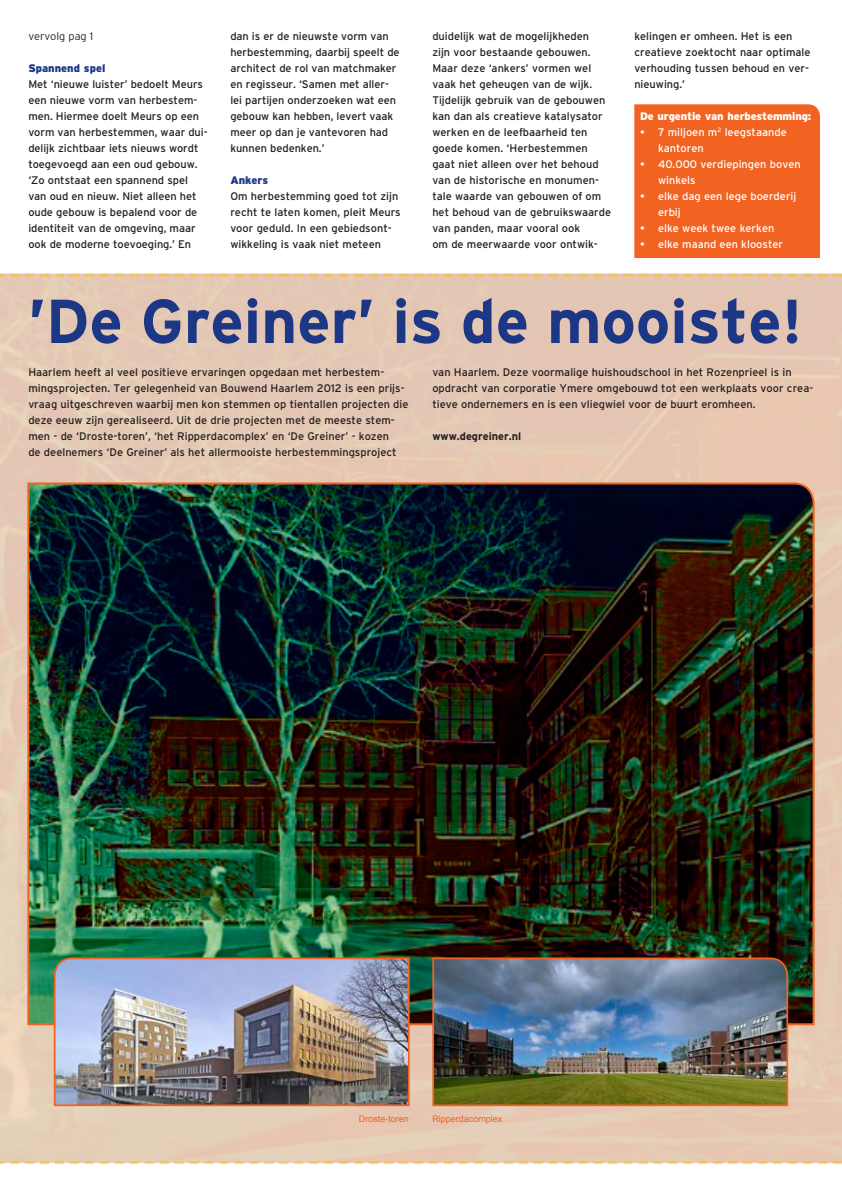
<style>
.page{position:relative;width:842px;height:1191px;background:#fff}
.page>*{position:absolute;margin:0;border:0;box-sizing:border-box;transform-origin:0 0}
.t1{font:700 61.9px "Interstate";color:#1c3786}
.t2{font:11px/16px "Interstate";color:#231f20}
.t3{font:11px/16px "Interstate";color:#fff}
.t4{font:900 11px "Interstate";letter-spacing:-.01em;color:#fff}
.t5{font:900 11px "Interstate";color:#1c3786}
.t6{font:700 11px "Interstate";color:#231f20}
.t7{font:300 11px "Interstate";color:#231f20}
.t8{font:9px "Arial";color:#f26221}
</style>
<div class="page">
<div style="left:634px;top:104px;width:186px;height:154px;background:#f26221"></div>
<img style="left:26px;top:481px;width:790px;height:545px">
<img style="left:431px;top:956px;width:358px;height:151px">
<img style="left:53px;top:956px;width:357px;height:151px">
<svg style="left:0;top:274px;width:841px;height:3px;background:#eac489"></svg>
<svg style="left:0;top:1161px;width:841px;height:3px;background:#f1d297"></svg>
<p class="t7" style="left:28px;top:30px;width:66px">vervolg pag 1</p>
<p class="t5" style="left:28px;top:62px;width:78px">Spannend spel</p>
<p class="t2" style="left:28px;top:76px;width:181px">Met ‘nieuwe luister’ bedoelt Meurs een nieuwe vorm van herbestem&shy;men. Hiermee doelt Meurs op een vorm van herbestemmen, waar dui&shy;delijk zichtbaar iets nieuws wordt toegevoegd aan een oud gebouw. ‘Zo ontstaat een spannend spel van oud en nieuw. Niet alleen het oude gebouw is bepalend voor de identiteit van de omgeving, maar ook de moderne toevoeging.’ En</p>
<p class="t2" style="left:230px;top:28px;width:171px">dan is er de nieuwste vorm van herbestemming, daarbij speelt de architect de rol van matchmaker en regisseur. ‘Samen met aller&shy;lei partijen onderzoeken wat een gebouw kan hebben, levert vaak meer op dan je vantevoren had kunnen bedenken.’</p>
<p class="t5" style="left:230px;top:174px;width:39px">Ankers</p>
<p class="t2" style="left:230px;top:188px;width:172px">Om herbestemming goed tot zijn recht te laten komen, pleit Meurs voor geduld. In een gebiedsont&shy;wikkeling is vaak niet meteen</p>
<p class="t2" style="left:432px;top:28px;width:180px">duidelijk wat de mogelijkheden<br>zijn voor bestaande gebouwen.<br>Maar deze ‘ankers’ vormen wel vaak het geheugen van de wijk.<br>Tijdelijk gebruik van de gebouwen kan dan als creatieve katalysator werken en de leefbaarheid ten goede komen. ‘Herbestemmen gaat niet alleen over het behoud van de historische en monumen&shy;tale waarde van gebouwen of om het behoud van de gebruikswaarde van panden, maar vooral ook<br>om de meerwaarde voor ontwik-</p>
<p class="t2" style="left:634px;top:28px;width:178px">kelingen er omheen. Het is een creatieve zoektocht naar optimale verhouding tussen behoud en ver&shy;nieuwing.’</p>
<p class="t4" style="left:640px;top:110px;width:173px">De urgentie van herbestemming:</p>
<p class="t3" style="left:658px;top:124px;width:130px;text-indent:-18px">• 7 miljoen m<sup>2</sup> leegstaande kantoren</p>
<p class="t3" style="left:658px;top:156px;width:144px;text-indent:-18px">• 40.000 verdiepingen boven winkels</p>
<p class="t3" style="left:658px;top:188px;width:140px;text-indent:-18px">• elke dag een lege boerderij erbij</p>
<p class="t3" style="left:640px;top:220px;width:136px">• elke week twee kerken</p>
<p class="t3" style="left:640px;top:236px;width:145px">• elke maand een klooster</p>
<h1 class="t1" style="left:28px;top:287px;width:776px">’De Greiner’ is de mooiste!</h1>
<p class="t2" style="left:28px;top:364px;width:382px">Haarlem heeft al veel positieve ervaringen opgedaan met herbestem&shy;mingsprojecten. Ter gelegenheid van Bouwend Haarlem 2012 is een prijs&shy;vraag uitgeschreven waarbij men kon stemmen op tientallen projecten die deze eeuw zijn gerealiseerd. Uit de drie projecten met de meeste stem&shy;men - de ‘Droste-toren’, ‘het Ripperdacomplex’ en ‘De Greiner’ - kozen<br>de deelnemers ‘De Greiner’ als het allermooiste herbestemmingsproject</p>
<p class="t2" style="left:432px;top:364px;width:383px">van Haarlem. Deze voormalige huishoudschool in het Rozenprieel is in opdracht van corporatie Ymere omgebouwd tot een werkplaats voor crea&shy;tieve ondernemers en is een vliegwiel voor de buurt eromheen.</p>
<p class="t6" style="left:432px;top:430px;width:91px">www.degreiner.nl</p>
<p class="t8" style="left:359px;top:1113px;width:52px">!"#$%&amp;'%#"&amp;(</p>
<p class="t8" style="left:432px;top:1113px;width:72px">)*++&amp;",-.#/+0&amp;1</p>
</div>
